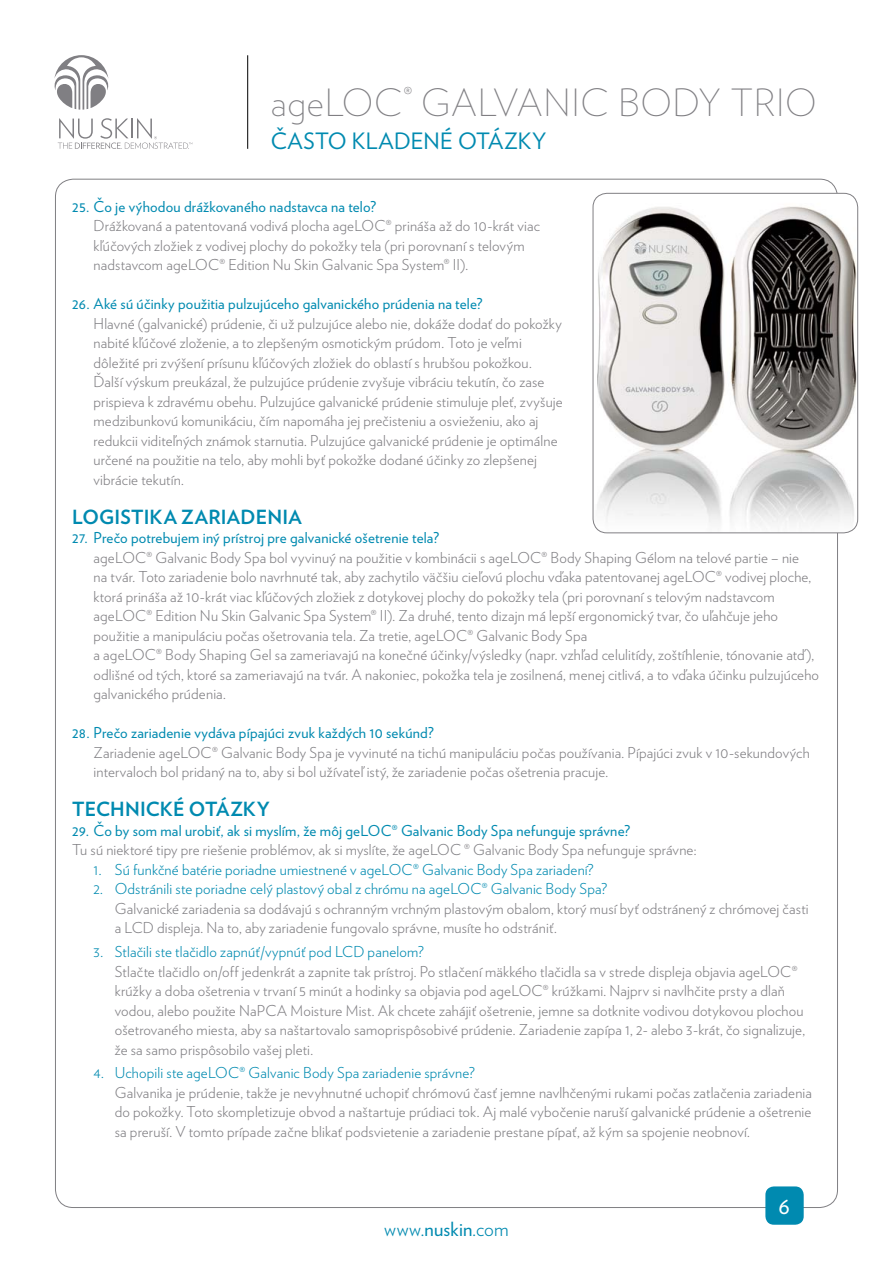
<style>
.page{position:relative;width:893px;height:1263px;background:#fff}
.page>*{position:absolute;margin:0;border:0;box-sizing:border-box;transform-origin:0 0}
.t1{font:200 37.5px "Verlag";letter-spacing:.01em;color:#807f83}
.t2{font:24px "Verlag";color:#fff}
.t3{font:22.5px "Verlag";letter-spacing:.01em;color:#008ab0}
.t4{font:700 19.5px "Verlag";letter-spacing:.01em;color:#008ab0}
.t5{font:300 19.5px "Verlag";letter-spacing:.02em;color:#008ab0}
.t6{font:300 15px/19.5px "Verlag";letter-spacing:.01em;color:#807f83}
.t7{font:15px "Verlag";letter-spacing:.01em;color:#008ab0}
.t8{font:300 15px "Verlag";letter-spacing:.01em;color:#008ab0}
.s1{font-weight:400}
</style>
<div class="page">
<svg style="left:58px;top:118px;width:134px;height:31px"></svg>
<svg style="left:54px;top:55px;width:55px;height:55px"></svg>
<hr style="left:247px;top:55px;width:1px;height:94px;background:#000">
<div style="left:765px;top:1186px;width:39px;height:39px;background:#008ab0;border-radius:9px"></div>
<img style="left:593px;top:193px;width:265px;height:340px">
<div style="left:593px;top:193px;width:265px;height:340px;border:1px solid #807f83;border-radius:14px"></div>
<h1 class="t1" style="left:271px;top:75px;width:543px">AGELOC<sup>®</sup> GALVANIC BODY TRIO</h1>
<h3 class="t3" style="left:271px;top:124px;width:277px">Často kladené otázky</h3>
<p class="t7" style="left:72px;top:195px;width:305px">25. Čo je výhodou drážkovaného nadstavca na telo?</p>
<p class="t6" style="left:94px;top:215px;width:448px">Drážkovaná a patentovaná vodivá plocha ageLOC® prináša až do 10-krát viac kľúčových zložiek z vodivej plochy do pokožky tela (pri porovnaní s telovým nadstavcom ageLOC® Edition Nu Skin Galvanic Spa System® II).</p>
<p class="t7" style="left:72px;top:293px;width:412px">26. Aké sú účinky použitia pulzujúceho galvanického prúdenia na tele?</p>
<p class="t6" style="left:94px;top:313px;width:471px">Hlavné (galvanické) prúdenie, či už pulzujúce alebo nie, dokáže dodať do pokožky nabité kľúčové zloženie, a to zlepšeným osmotickým prúdom. Toto je veľmi dôležité pri zvýšení prísunu kľúčových zložiek do oblastí s hrubšou pokožkou.<br>Ďalší výskum preukázal, že pulzujúce prúdenie zvyšuje vibráciu tekutín, čo zase prispieva k zdravému obehu. Pulzujúce galvanické prúdenie stimuluje pleť, zvyšuje medzibunkovú komunikáciu, čím napomáha jej prečisteniu a osvieženiu, ako aj redukcii viditeľných známok starnutia. Pulzujúce galvanické prúdenie je optimálne určené na použitie na telo, aby mohli byť pokožke dodané účinky zo zlepšenej vibrácie tekutín.</p>
<h3 class="t4" style="left:72px;top:501px;width:231px">LOGISTIKA ZARIADENIA</h3>
<p class="t7" style="left:72px;top:527px;width:368px">27. Prečo potrebujem iný prístroj pre galvanické ošetrenie tela?</p>
<p class="t6" style="left:94px;top:547px;width:727px">ageLOC® Galvanic Body Spa bol vyvinuý na použitie v kombinácii s ageLOC® Body Shaping Gélom na telové partie – nie<br>na tvár. Toto zariadenie bolo navrhnuté tak, aby zachytilo väčšiu cieľovú plochu vďaka patentovanej ageLOC® vodivej ploche, ktorá prináša až 10-krát viac kľúčových zložiek z dotykovej plochy do pokožky tela (pri porovnaní s telovým nadstavcom ageLOC® Edition Nu Skin Galvanic Spa System® II). Za druhé, tento dizajn má lepší ergonomický tvar, čo uľahčuje jeho použitie a manipuláciu počas ošetrovania tela. Za tretie, ageLOC® Galvanic Body Spa<br>a ageLOC® Body Shaping Gel sa zameriavajú na konečné účinky/výsledky (napr. vzhľad celulitídy, zoštíhlenie, tónovanie atď), odlišné od tých, ktoré sa zameriavajú na tvár. A nakoniec, pokožka tela je zosilnená, menej citlivá, a to vďaka účinku pulzujúceho galvanického prúdenia.</p>
<p class="t7" style="left:72px;top:722px;width:363px">28. Prečo zariadenie vydáva pípajúci zvuk každých 10 sekúnd?</p>
<p class="t6" style="left:94px;top:742px;width:718px">Zariadenie ageLOC® Galvanic Body Spa je vyvinuté na tichú manipuláciu počas používania. Pípajúci zvuk v 10-sekundových intervaloch bol pridaný na to, aby si bol užívateľ istý, že zariadenie počas ošetrenia pracuje.</p>
<h3 class="t4" style="left:72px;top:794px;width:199px">TECHNICKÉ OTÁZKY</h3>
<p class="t7" style="left:72px;top:819px;width:560px">29. Čo by som mal urobiť, ak si myslím, že môj geLOC® Galvanic Body Spa nefunguje správne?</p>
<p class="t6" style="left:72px;top:839px;width:626px">Tu sú niektoré tipy pre riešenie problémov, ak si myslíte, že ageLOC ® Galvanic Body Spa nefunguje správne:</p>
<p class="t8" style="left:94px;top:858px;width:502px">1. Sú funkčné batérie poriadne umiestnené v ageLOC® Galvanic Body Spa zariadení?</p>
<p class="t8" style="left:94px;top:878px;width:515px">2. Odstránili ste poriadne celý plastový obal z chrómu na ageLOC® Galvanic Body Spa?</p>
<p class="t6" style="left:115px;top:898px;width:695px">Galvanické zariadenia sa dodávajú s ochranným vrchným plastovým obalom, ktorý musí byť odstránený z chrómovej časti a LCD displeja. Na to, aby zariadenie fungovalo správne, musíte ho odstrániť.</p>
<p class="t8" style="left:93px;top:941px;width:332px">3. Stlačili ste tlačidlo zapnúť/vypnúť pod LCD panelom?</p>
<p class="t6" style="left:115px;top:961px;width:692px">Stlačte tlačidlo on/off jedenkrát a zapnite tak prístroj. Po stlačení mäkkého tlačidla sa v strede displeja objavia ageLOC® krúžky a doba ošetrenia v trvaní 5 minút a hodinky sa objavia pod ageLOC® krúžkami. Najprv si navlhčite prsty a dlaň vodou, alebo použite NaPCA Moisture Mist. Ak chcete zahájiť ošetrenie, jemne sa dotknite vodivou dotykovou plochou ošetrovaného miesta, aby sa naštartovalo samoprispôsobivé prúdenie. Zariadenie zapípa 1, 2- alebo 3-krát, čo signalizuje, že sa samo prispôsobilo vašej pleti.</p>
<p class="t8" style="left:93px;top:1062px;width:383px">4. Uchopili ste ageLOC® Galvanic Body Spa zariadenie správne?</p>
<p class="t6" style="left:115px;top:1082px;width:699px;text-align:justify">Galvanika je prúdenie, takže je nevyhnutné uchopiť chrómovú časť jemne navlhčenými rukami počas zatlačenia zariadenia do pokožky. Toto skompletizuje obvod a naštartuje prúdiaci tok. Aj malé vybočenie naruší galvanické prúdenie a ošetrenie sa preruší. V tomto prípade začne blikať podsvietenie a zariadenie prestane pípať, až kým sa spojenie neobnoví.</p>
<h3 class="t5" style="left:384px;top:1215px;width:126px">www.<span class="s1">nuskin</span>.com</h3>
<h2 class="t2" style="left:778px;top:1187px;width:13px">6</h2>
</div>
